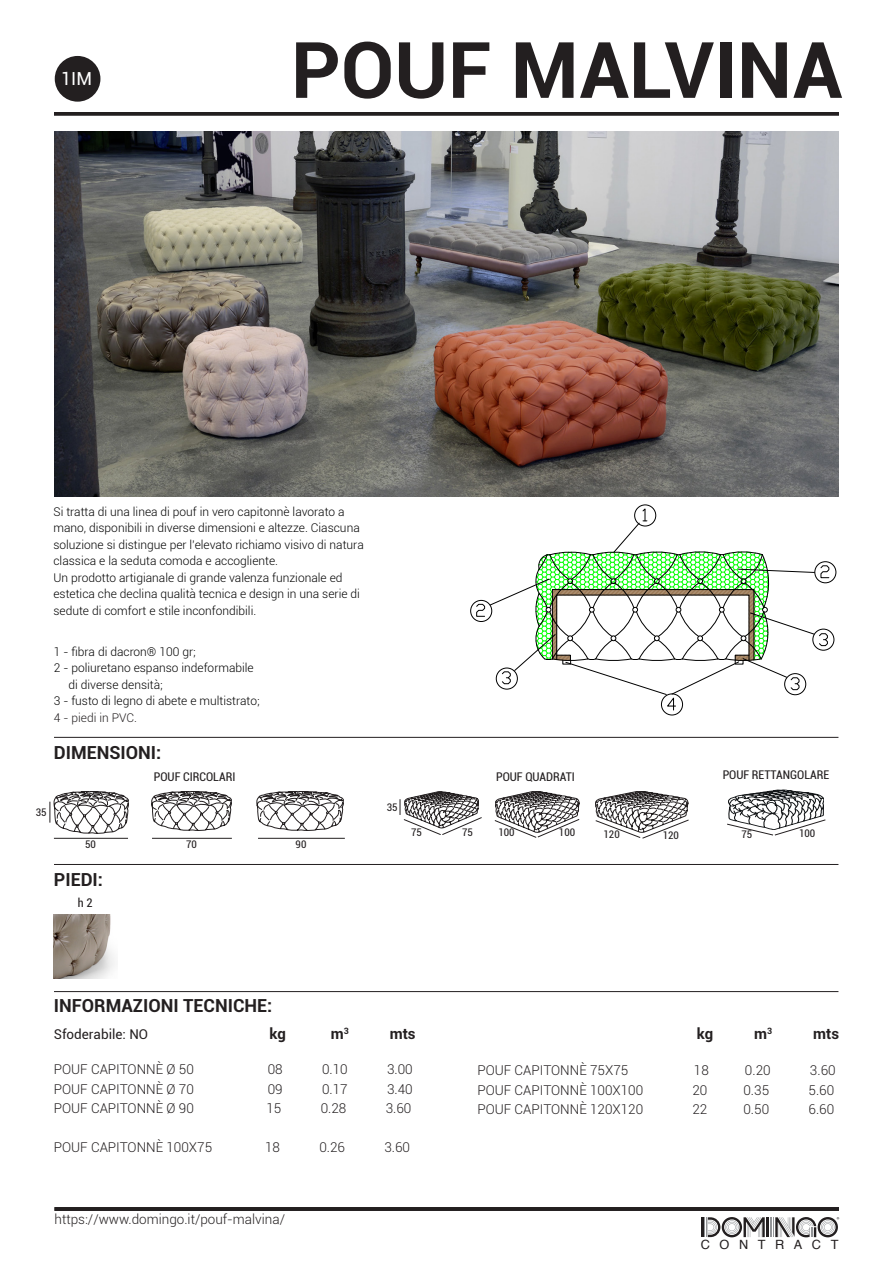
<style>
.page{position:relative;width:893px;height:1263px;background:#fff}
.page>*{position:absolute;margin:0;border:0;box-sizing:border-box;transform-origin:0 0}
.t1{font:700 78px "Roboto";color:#231f20}
.t2{font:700 18px "Roboto";color:#231f20}
.t3{font:18px "Roboto";color:#fff}
.t4{font:700 15px "Roboto";color:#231f20}
.t5{font:300 13.5px "Roboto";color:#231f20}
.t6{font:13.5px "Roboto";color:#231f20}
.t7{font:12.75px "Helvetica";letter-spacing:.75em;color:#231f20}
.t8{font:300 12px/16.5px "Roboto";color:#000001}
.t9{font:condensed 12px "Roboto";color:#231f20}
.t10{font:300 12px "Roboto";color:#231f20}
.t11{font:condensed 10.5px "Roboto";color:#231f20}
</style>
<div class="page">
<svg style="left:54px;top:112px;width:785px;height:4px;background:#302c2d"></svg>
<div style="left:55px;top:56px;width:45px;height:46px;background:#231f20;border-radius:50%"></div>
<hr style="left:701px;top:1217px;width:3px;height:20px;background:#231f20">
<svg style="left:706px;top:1217px;width:133px;height:20px"></svg>
<img style="left:54px;top:132px;width:785px;height:364px">
<hr style="left:55px;top:1207px;width:784px;height:4px;background:#231f20">
<hr style="left:54px;top:737px;width:784px;height:1px;background:#231f20">
<hr style="left:54px;top:864px;width:784px;height:1px;background:#231f20">
<hr style="left:54px;top:991px;width:784px;height:1px;background:#231f20">
<svg style="left:152px;top:791px;width:80px;height:39px"></svg>
<svg style="left:257px;top:791px;width:87px;height:39px"></svg>
<hr style="left:54px;top:838px;width:74px;height:1px;background:#231f20">
<hr style="left:152px;top:838px;width:80px;height:1px;background:#231f20">
<hr style="left:258px;top:838px;width:87px;height:1px;background:#231f20">
<svg style="left:50px;top:791px;width:79px;height:42px"></svg>
<svg style="left:400px;top:791px;width:82px;height:44px"></svg>
<svg style="left:727px;top:790px;width:99px;height:45px"></svg>
<svg style="left:494px;top:791px;width:86px;height:47px"></svg>
<svg style="left:595px;top:791px;width:94px;height:47px"></svg>
<div style="left:635px;top:505px;width:21px;height:21px;border:1px solid #000;border-radius:50%"></div>
<div style="left:471px;top:600px;width:21px;height:22px;border:1px solid #000;border-radius:50%"></div>
<div style="left:661px;top:694px;width:22px;height:21px;border:1px solid #000;border-radius:50%"></div>
<div style="left:813px;top:629px;width:21px;height:21px;border:1px solid #000;border-radius:50%"></div>
<div style="left:815px;top:562px;width:21px;height:21px;border:1px solid #000;border-radius:50%"></div>
<svg style="left:476px;top:509px;width:353px;height:201px"></svg>
<img style="left:53px;top:914px;width:62px;height:64px">
<h2 class="t3" style="left:61px;top:66px;width:32px">1IM</h2>
<p class="t1" style="left:291px;top:15px;width:553px">POUF MALVINA</p>
<p class="t8" style="left:53px;top:503px;width:312px">Si tratta di una linea di pouf in vero capitonnè lavorato a mano, disponibili in diverse dimensioni e altezze. Ciascuna soluzione si distingue per l’elevato richiamo visivo di natura classica e la seduta comoda e accogliente.</p>
<p class="t8" style="left:53px;top:569px;width:291px">Un prodotto artigianale di grande valenza funzionale ed</p>
<p class="t8" style="left:53px;top:585px;width:308px">estetica che declina qualità tecnica e design in una serie di sedute di comfort e stile inconfondibili.</p>
<p class="t8" style="left:54px;top:643px;width:143px">1 - fibra di dacron® 100 gr;</p>
<p class="t8" style="left:54px;top:659px;width:201px">2 - poliuretano espanso indeformabile</p>
<p class="t8" style="left:68px;top:676px;width:96px">di diverse densità;</p>
<p class="t8" style="left:54px;top:692px;width:207px">3 - fusto di legno di abete e multistrato;</p>
<p class="t10" style="left:54px;top:709px;width:84px">4 - piedi in PVC.</p>
<p class="t2" style="left:54px;top:739px;width:109px">DIMENSIONI:</p>
<p class="t11" style="left:36px;top:805px;width:12px">35</p>
<p class="t9" style="left:154px;top:769px;width:83px">POUF CIRCOLARI</p>
<p class="t9" style="left:496px;top:769px;width:80px">POUF QUADRATI</p>
<p class="t9" style="left:723px;top:766px;width:108px">POUF RETTANGOLARE</p>
<p class="t11" style="left:85px;top:837px;width:12px">50</p>
<p class="t11" style="left:186px;top:837px;width:12px">70</p>
<p class="t11" style="left:296px;top:837px;width:12px">90</p>
<p class="t11" style="left:387px;top:800px;width:12px">35</p>
<p class="t11" style="left:411px;top:825px;width:12px">75</p>
<p class="t11" style="left:462px;top:824px;width:12px">75</p>
<p class="t11" style="left:498px;top:825px;width:18px">100</p>
<p class="t11" style="left:559px;top:825px;width:18px">100</p>
<p class="t11" style="left:603px;top:827px;width:18px">120</p>
<p class="t11" style="left:663px;top:828px;width:18px">120</p>
<p class="t11" style="left:741px;top:827px;width:12px">75</p>
<p class="t11" style="left:799px;top:826px;width:18px">100</p>
<p class="t2" style="left:54px;top:867px;width:51px">PIEDI:</p>
<p class="t9" style="left:78px;top:895px;width:16px">h 2</p>
<p class="t2" style="left:54px;top:993px;width:220px">INFORMAZIONI TECNICHE:</p>
<p class="t6" style="left:54px;top:1024px;width:96px">Sfoderabile: NO</p>
<p class="t4" style="left:270px;top:1023px;width:18px">kg</p>
<p class="t4" style="left:331px;top:1023px;width:19px">m<sup>3</sup></p>
<p class="t4" style="left:390px;top:1023px;width:27px">mts</p>
<p class="t5" style="left:54px;top:1060px;width:141px">POUF CAPITONNÈ Ø 50</p>
<p class="t5" style="left:268px;top:1060px;width:16px">08</p>
<p class="t5" style="left:322px;top:1060px;width:27px">0.10</p>
<p class="t5" style="left:387px;top:1060px;width:27px">3.00</p>
<p class="t5" style="left:54px;top:1080px;width:141px">POUF CAPITONNÈ Ø 70</p>
<p class="t5" style="left:268px;top:1080px;width:16px">09</p>
<p class="t5" style="left:322px;top:1080px;width:27px">0.17</p>
<p class="t5" style="left:387px;top:1080px;width:27px">3.40</p>
<p class="t5" style="left:54px;top:1099px;width:141px">POUF CAPITONNÈ Ø 90</p>
<p class="t5" style="left:266px;top:1099px;width:16px">15</p>
<p class="t5" style="left:321px;top:1099px;width:27px">0.28</p>
<p class="t5" style="left:386px;top:1099px;width:27px">3.60</p>
<p class="t5" style="left:54px;top:1138px;width:160px">POUF CAPITONNÈ 100X75</p>
<p class="t5" style="left:265px;top:1138px;width:16px">18</p>
<p class="t5" style="left:319px;top:1138px;width:27px">0.26</p>
<p class="t5" style="left:384px;top:1138px;width:27px">3.60</p>
<p class="t5" style="left:55px;top:1210px;width:232px">https://www.domingo.it/pouf-malvina/</p>
<p class="t4" style="left:697px;top:1023px;width:18px">kg</p>
<p class="t4" style="left:754px;top:1023px;width:19px">m<sup>3</sup></p>
<p class="t4" style="left:813px;top:1023px;width:27px">mts</p>
<p class="t5" style="left:477px;top:1061px;width:152px">POUF CAPITONNÈ 75X75</p>
<p class="t5" style="left:694px;top:1061px;width:16px">18</p>
<p class="t5" style="left:745px;top:1061px;width:27px">0.20</p>
<p class="t5" style="left:810px;top:1061px;width:27px">3.60</p>
<p class="t5" style="left:477px;top:1081px;width:167px">POUF CAPITONNÈ 100X100</p>
<p class="t5" style="left:692px;top:1081px;width:16px">20</p>
<p class="t5" style="left:743px;top:1081px;width:27px">0.35</p>
<p class="t5" style="left:808px;top:1081px;width:27px">5.60</p>
<p class="t5" style="left:477px;top:1100px;width:167px">POUF CAPITONNÈ 120X120</p>
<p class="t5" style="left:692px;top:1100px;width:16px">22</p>
<p class="t5" style="left:743px;top:1100px;width:27px">0.50</p>
<p class="t5" style="left:808px;top:1100px;width:27px">6.60</p>
<p class="t7" style="left:701px;top:1235px;width:139px">CONTRACT</p>
</div>
